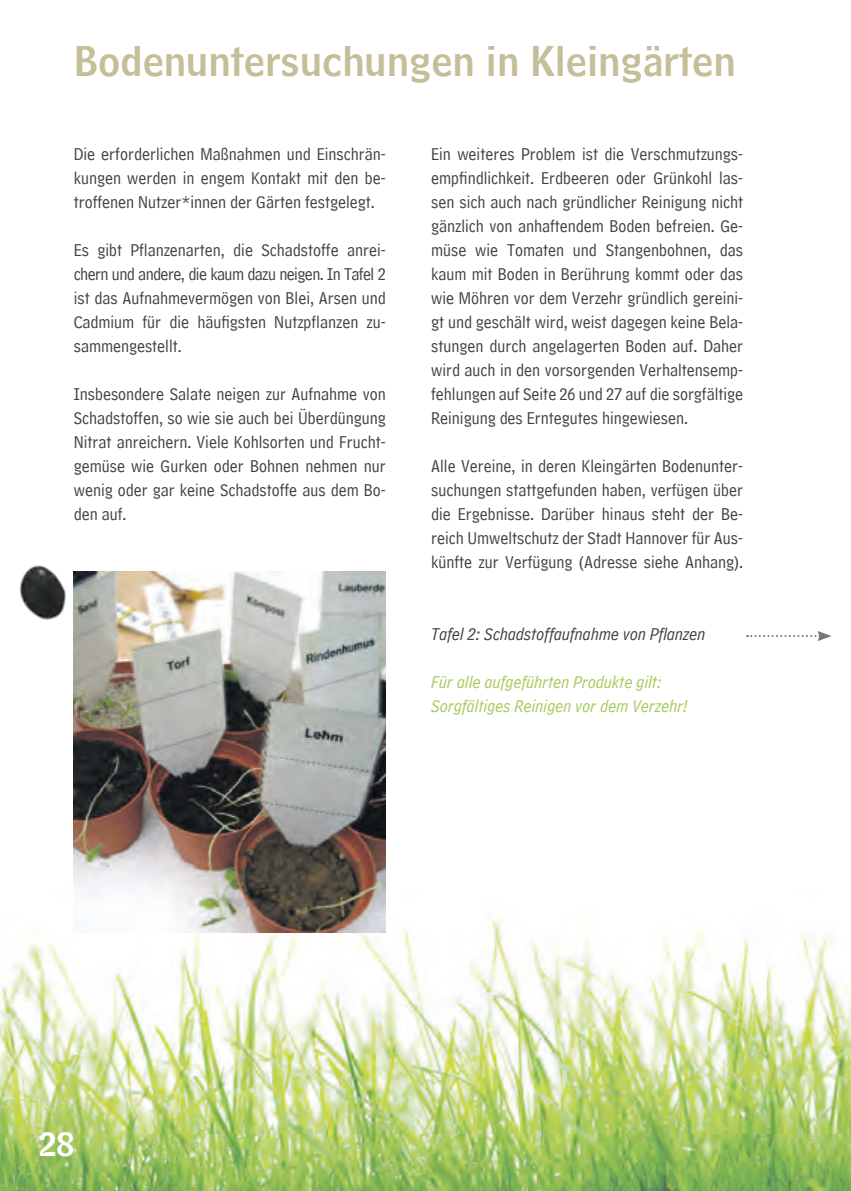
<style>
.page{position:relative;width:851px;height:1191px;background:#fff}
.page>*{position:absolute;margin:0;border:0;box-sizing:border-box;transform-origin:0 0}
.t1{font:40px "HM Headline";color:#c4be99}
.t2{font:32px "HM Headline";color:#fff}
.t3{font:18px/24px "HM Comment";color:#3c4243;text-align:justify}
.t4{font:italic 18px/24px "HM Comment";color:#a8c95b}
.t5{font:italic 18px "HM Comment";color:#3c4243}
</style>
<div class="page">
<img style="left:0;top:750px;width:850px;height:441px">
<img style="left:19px;top:565px;width:47px;height:55px">
<svg style="left:747px;top:631px;width:84px;height:10px"></svg>
<img style="left:74px;top:571px;width:312px;height:362px">
<h1 class="t1" style="left:74px;top:26px;width:663px">Bodenuntersuchungen in Kleingärten</h1>
<p class="t3" style="left:74px;top:139px;width:313px">Die erforderlichen Maßnahmen und Einschrän&shy;kungen werden in engem Kontakt mit den be&shy;troffenen Nutzer*innen der Gärten festgelegt.</p>
<p class="t3" style="left:74px;top:235px;width:313px">Es gibt Pflanzenarten, die Schadstoffe anrei&shy;chern und andere, die kaum dazu neigen. In Tafel 2 ist das Aufnahmevermögen von Blei, Arsen und Cadmium für die häufigsten Nutzpflanzen zu&shy;sammengestellt.</p>
<p class="t3" style="left:74px;top:379px;width:313px">Insbesondere Salate neigen zur Aufnahme von Schadstoffen, so wie sie auch bei Überdüngung Nitrat anreichern. Viele Kohlsorten und Frucht&shy;gemüse wie Gurken oder Bohnen nehmen nur wenig oder gar keine Schadstoffe aus dem Bo&shy;den auf.</p>
<p class="t3" style="left:431px;top:138px;width:313px">Ein weiteres Problem ist die Verschmutzungs&shy;empfindlichkeit. Erdbeeren oder Grünkohl las&shy;sen sich auch nach gründlicher Reinigung nicht gänzlich von anhaftendem Boden befreien. Ge&shy;müse wie Tomaten und Stangenbohnen, das kaum mit Boden in Berührung kommt oder das wie Möhren vor dem Verzehr gründlich gereini&shy;gt und geschält wird, weist dagegen keine Bela&shy;stungen durch angelagerten Boden auf. Daher wird auch in den vorsorgenden Verhaltensemp&shy;fehlungen auf Seite 26 und 27 auf die sorgfältige Reinigung des Erntegutes hingewiesen.</p>
<p class="t3" style="left:431px;top:450px;width:313px">Alle Vereine, in deren Kleingärten Bodenunter&shy;suchungen stattgefunden haben, verfügen über die Ergebnisse. Darüber hinaus steht der Be&shy;reich Umweltschutz der Stadt Hannover für Aus&shy;künfte zur Verfügung (Adresse siehe Anhang).</p>
<p class="t5" style="left:431px;top:623px;width:275px">Tafel 2: Schadstoffaufnahme von Pflanzen</p>
<p class="t4" style="left:431px;top:669px;width:257px">Für alle aufgeführten Produkte gilt:<br>Sorgfältiges Reinigen vor dem Verzehr!</p>
<h2 class="t2" style="left:39px;top:1116px;width:37px">28</h2>
</div>
